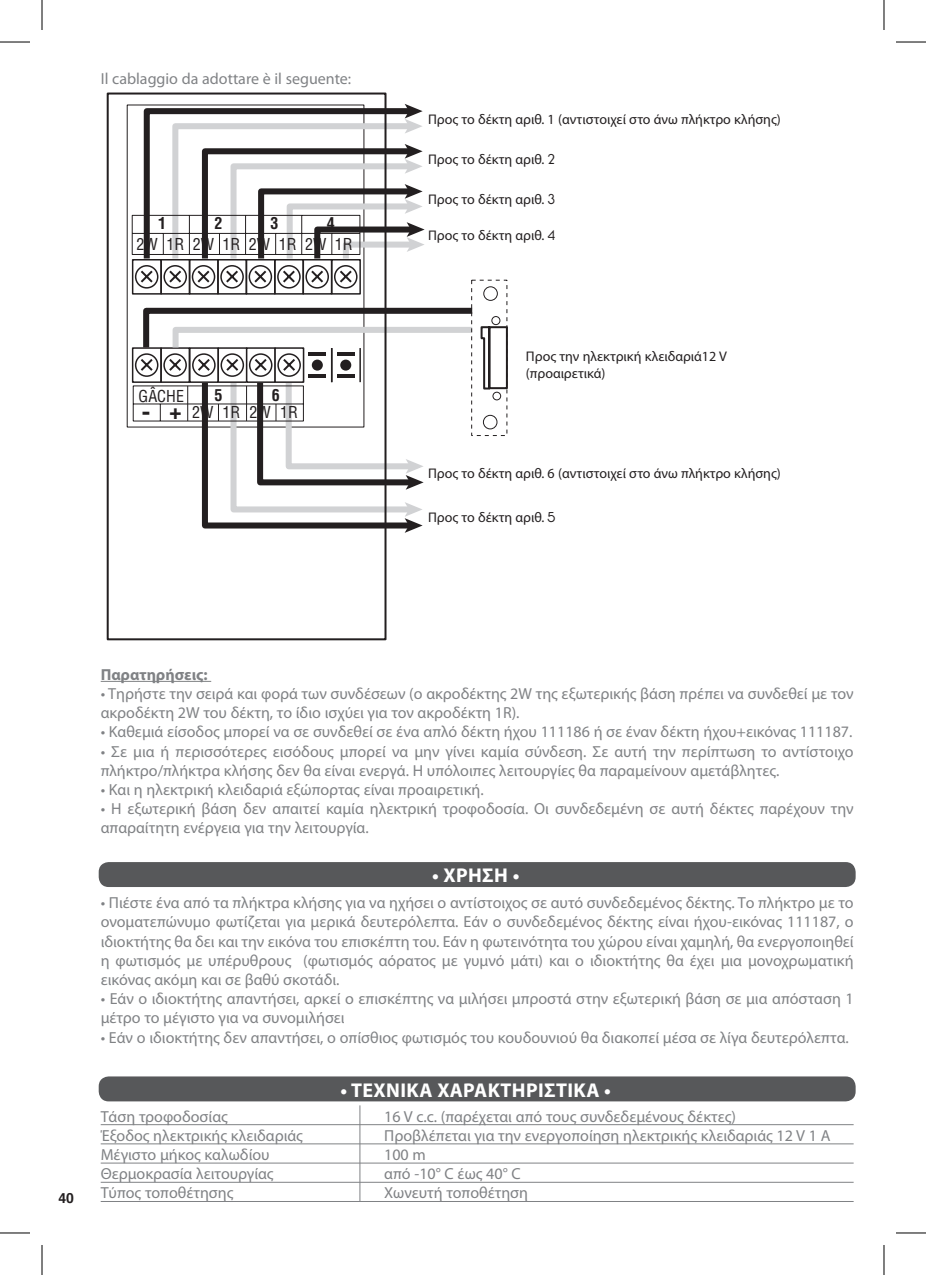
<style>
.page{position:relative;width:926px;height:1275px;background:#fff}
.page>*{position:absolute;margin:0;border:0;box-sizing:border-box;transform-origin:0 0}
.t1{font:700 20px "Myriad Pro";letter-spacing:.02em;color:#fff}
.t2{font:16px/19.2px "Myriad Pro";color:#808285}
.t3{font:condensed 16px "Helvetica";color:#231f20}
.t4{font:700 16px "Myriad Pro";color:#808285}
.t5{font:700 condensed 16px "Helvetica";color:#231f20}
.t6{font:14px/16.8px "Myriad Pro";color:#231f20}
.t7{font:700 14px "Helvetica";color:#231f20}
.s1{font-family:"Ronda IT Cby BT";font-weight:300}
</style>
<div class="page">
<hr style="left:101px;top:681px;width:110px;height:1px;background:#808285">
<div style="left:107px;top:92px;width:279px;height:548px;border:2px solid #231f20"></div>
<div style="left:99px;top:862px;width:757px;height:25px;background:#57585a;border-radius:10px"></div>
<hr style="left:101px;top:1124px;width:753px;height:1px;background:#808285">
<hr style="left:101px;top:1143px;width:753px;height:1px;background:#808285">
<hr style="left:101px;top:1162px;width:753px;height:1px;background:#808285">
<hr style="left:101px;top:1182px;width:753px;height:1px;background:#808285">
<hr style="left:101px;top:1201px;width:753px;height:1px;background:#808285">
<hr style="left:360px;top:1105px;width:1px;height:96px;background:#808285">
<div style="left:99px;top:1076px;width:757px;height:25px;background:#57585a;border-radius:10px"></div>
<hr style="left:0;top:42px;width:30px;height:1px;background:#000">
<hr style="left:896px;top:42px;width:30px;height:1px;background:#000">
<hr style="left:0;top:1232px;width:30px;height:1px;background:#000">
<hr style="left:896px;top:1232px;width:30px;height:1px;background:#000">
<hr style="left:42px;top:0;width:1px;height:30px;background:#000">
<hr style="left:42px;top:1245px;width:1px;height:30px;background:#000">
<hr style="left:884px;top:0;width:1px;height:30px;background:#000">
<hr style="left:884px;top:1245px;width:1px;height:30px;background:#000">
<svg style="left:131px;top:104px;width:377px;height:429px"></svg>
<p class="t2" style="left:101px;top:69px;width:252px">Il cablaggio da adottare è il seguente:</p>
<p class="t5" style="left:158px;top:213px;width:10px">1</p>
<p class="t5" style="left:214px;top:213px;width:10px">2</p>
<p class="t5" style="left:271px;top:213px;width:10px">3</p>
<p class="t5" style="left:327px;top:213px;width:10px">4</p>
<p class="t3" style="left:137px;top:235px;width:23px">2W</p>
<p class="t3" style="left:166px;top:235px;width:188px">1R 2W 1R 2W 1R 2W 1R</p>
<p class="t3" style="left:139px;top:386px;width:47px">GÂCHE</p>
<p class="t5" style="left:214px;top:385px;width:10px">5</p>
<p class="t3" style="left:192px;top:402px;width:50px">2W 1R</p>
<p class="t5" style="left:272px;top:385px;width:10px">6</p>
<p class="t3" style="left:250px;top:402px;width:50px">2W 1R</p>
<p class="t6" style="left:428px;top:111px;width:354px">Προς το δέκτη αριθ. 1 (αντιστοιχεί στο άνω πλήκτρο κλήσης)</p>
<p class="t6" style="left:428px;top:151px;width:129px">Προς το δέκτη αριθ. <span class="s1">2</span></p>
<p class="t6" style="left:428px;top:191px;width:129px">Προς το δέκτη αριθ. <span class="s1">3</span></p>
<p class="t6" style="left:428px;top:227px;width:129px">Προς το δέκτη αριθ. <span class="s1">4</span></p>
<p class="t6" style="left:526px;top:347px;width:202px">Προς την ηλεκτρική κλειδαριά12 V (προαιρετικά)</p>
<p class="t6" style="left:428px;top:464px;width:354px">Προς το δέκτη αριθ. 6 (αντιστοιχεί στο άνω πλήκτρο κλήσης)</p>
<p class="t6" style="left:428px;top:508px;width:129px">Προς το δέκτη αριθ. <span class="s1">5</span></p>
<p class="t7" style="left:58px;top:1186px;width:17px">40</p>
<p class="t4" style="left:101px;top:664px;width:108px">Παρατηρήσεις:</p>
<p class="t2" style="left:101px;top:684px;width:754px">• Τηρήστε την σειρά και φορά των συνδέσεων (ο ακροδέκτης 2W της εξωτερικής βάση πρέπει να συνδεθεί με τον ακροδέκτη 2W του δέκτη, το ίδιο ισχύει για τον ακροδέκτη 1R).</p>
<p class="t2" style="left:101px;top:722px;width:753px">• Καθεμιά είσοδος μπορεί να σε συνδεθεί σε ένα απλό δέκτη ήχου 111186 ή σε έναν δέκτη ήχου+εικόνας 111187.</p>
<p class="t2" style="left:101px;top:741px;width:754px">• Σε μια ή περισσότερες εισόδους μπορεί να μην γίνει καμία σύνδεση. Σε αυτή την περίπτωση το αντίστοιχο πλήκτρο/πλήκτρα κλήσης δεν θα είναι ενεργά. Η υπόλοιπες λειτουργίες θα παραμείνουν αμετάβλητες.</p>
<p class="t2" style="left:101px;top:780px;width:385px">• Και η ηλεκτρική κλειδαριά εξώπορτας είναι προαιρετική.</p>
<p class="t2" style="left:101px;top:799px;width:754px">• Η εξωτερική βάση δεν απαιτεί καμία ηλεκτρική τροφοδοσία. Οι συνδεδεμένη σε αυτή δέκτες παρέχουν την απαραίτητη ενέργεια για την λειτουργία.</p>
<p class="t1" style="left:432px;top:862px;width:89px">• ΧΡΗΣΗ •</p>
<p class="t2" style="left:101px;top:893px;width:754px;text-align:justify">• Πιέστε ένα από τα πλήκτρα κλήσης για να ηχήσει ο αντίστοιχος σε αυτό συνδεδεμένος δέκτης. Το πλήκτρο με το ονοματεπώνυμο φωτίζεται για μερικά δευτερόλεπτα. Εάν ο συνδεδεμένος δέκτης είναι ήχου-εικόνας 111187, ο ιδιοκτήτης θα δει και την εικόνα του επισκέπτη του. Εάν η φωτεινότητα του χώρου είναι χαμηλή, θα ενεργοποιηθεί η φωτισμός με υπέρυθρους (φωτισμός αόρατος με γυμνό μάτι) και ο ιδιοκτήτης θα έχει μια μονοχρωματική εικόνας ακόμη και σε βαθύ σκοτάδι.</p>
<p class="t2" style="left:101px;top:989px;width:754px">• Εάν ο ιδιοκτήτης απαντήσει, αρκεί ο επισκέπτης να μιλήσει μπροστά στην εξωτερική βάση σε μια απόσταση 1 μέτρο το μέγιστο για να συνομιλήσει</p>
<p class="t2" style="left:101px;top:1027px;width:750px">• Εάν ο ιδιοκτήτης δεν απαντήσει, ο οπίσθιος φωτισμός του κουδουνιού θα διακοπεί μέσα σε λίγα δευτερόλεπτα.</p>
<p class="t1" style="left:340px;top:1076px;width:272px">• ΤΕΧΝΙΚΑ ΧΑΡΑΚΤΗΡΙΣΤΙΚΑ •</p>
<p class="t2" style="left:101px;top:1106px;width:129px">Τάση τροφοδοσίας</p>
<p class="t2" style="left:384px;top:1106px;width:353px">16 V c.c. (παρέχεται από τους συνδεδεμένους δέκτες)</p>
<p class="t2" style="left:101px;top:1125px;width:204px">Έξοδος ηλεκτρικής κλειδαριάς</p>
<p class="t2" style="left:384px;top:1125px;width:448px">Προβλέπεται για την ενεργοποίηση ηλεκτρικής κλειδαριάς 12 V 1 A</p>
<p class="t2" style="left:101px;top:1144px;width:170px">Μέγιστο μήκος καλωδίου</p>
<p class="t2" style="left:384px;top:1144px;width:43px">100 m</p>
<p class="t2" style="left:101px;top:1164px;width:174px">Θερμοκρασία λειτουργίας</p>
<p class="t2" style="left:384px;top:1164px;width:138px">από -10° C έως 40° C</p>
<p class="t2" style="left:101px;top:1183px;width:134px">Τύπος τοποθέτησης</p>
<p class="t2" style="left:384px;top:1183px;width:145px">Χωνευτή τοποθέτηση</p>
</div>
